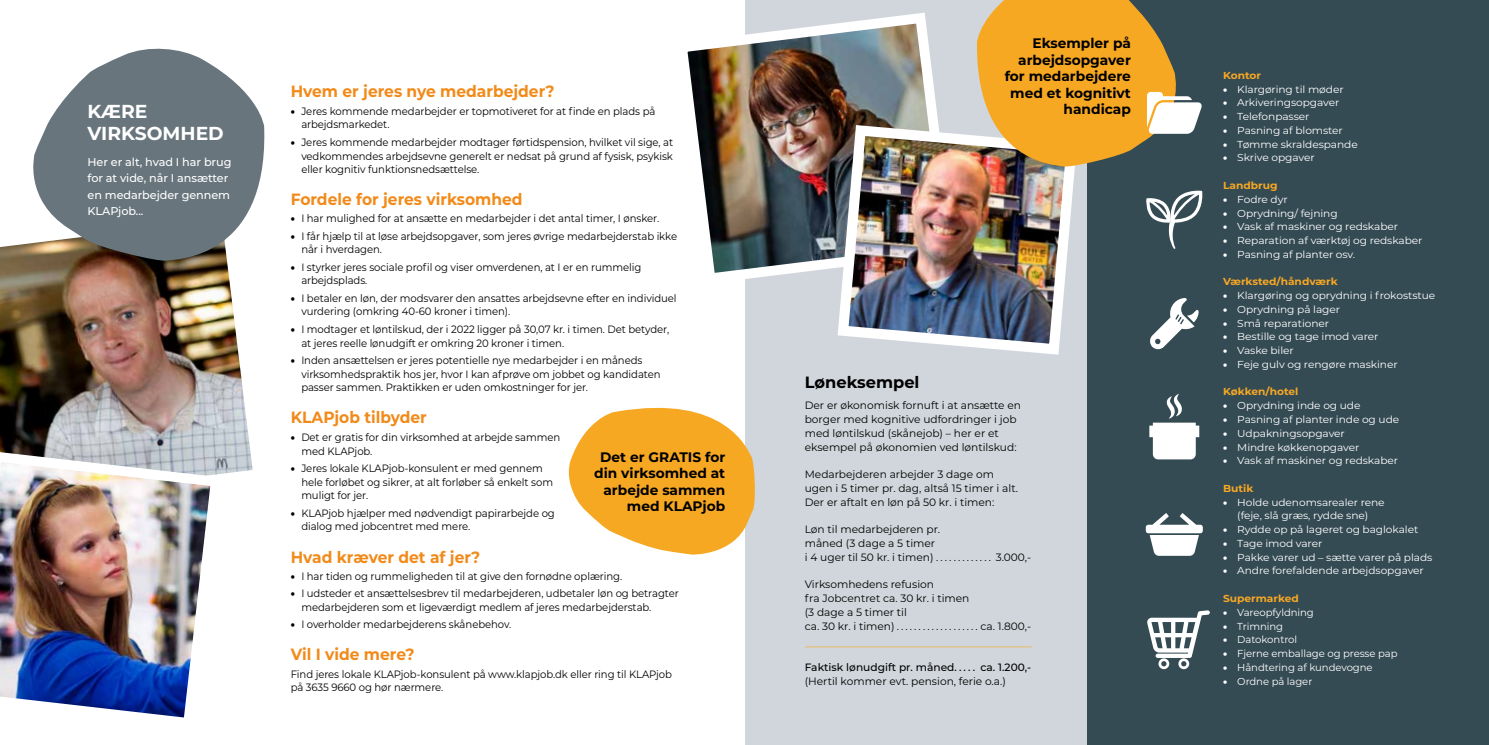
<style>
.page{position:relative;width:1489px;height:745px;background:#fff}
.page>*{position:absolute;margin:0;border:0;box-sizing:border-box;transform-origin:0 0}
.t1{font:700 18.75px/22.5px "Montserrat";color:#fff}
.t2{font:700 16.25px "Montserrat";color:#f28a19;scale:.95 1}
.t3{font:700 16.25px "Montserrat";color:#000}
.t4{font:700 13.75px/16.5px "Montserrat";color:#000;text-align:right}
.t5{font:500 11.25px/16.2px "Montserrat";letter-spacing:-.005em;color:#fff}
.t6{font:10.62px/13.8px "Montserrat";letter-spacing:-.005em;color:#000;scale:.95 1}
.t7{font:10.62px/13.8px "Montserrat";letter-spacing:-.005em;color:#000}
.t8{font:500 10.62px "Montserrat";color:#000}
.t9{font:10.12px/13.8px "Montserrat";letter-spacing:-.005em;color:#fff;text-align:center;scale:1.05 1}
.t10{font:10.12px "Montserrat";letter-spacing:-.005em;color:#fff}
.t11{font:700 10.12px "Montserrat";color:#f7a823;scale:1.05 1}
.s1{font-weight:900}
</style>
<div class="page">
<img style="left:0;top:244px;width:253px;height:230px">
<img style="left:0;top:445px;width:226px;height:273px">
<svg style="left:24px;top:48px;width:241px;height:214px;fill:#68757d"></svg>
<div style="left:745px;top:0;width:353px;height:744px;background:#d0d6db"></div>
<div style="left:1087px;top:0;width:401px;height:744px;background:#354b54"></div>
<hr style="left:804px;top:645px;width:227px;height:2px;background:#f7a823">
<img style="left:687px;top:12px;width:251px;height:267px">
<img style="left:832px;top:119px;width:243px;height:236px">
<svg style="left:1145px;top:513px;width:57px;height:42px"></svg>
<svg style="left:976px;top:0;width:225px;height:168px"></svg>
<svg style="left:1149px;top:393px;width:50px;height:66px"></svg>
<svg style="left:1146px;top:190px;width:56px;height:59px"></svg>
<svg style="left:1147px;top:610px;width:62px;height:58px"></svg>
<svg style="left:1150px;top:298px;width:48px;height:51px"></svg>
<svg style="left:568px;top:407px;width:187px;height:148px"></svg>
<h1 class="t1" style="left:88px;top:99px;width:138px">KÆRE<br>VIRKSOMHED</h1>
<p class="t5" style="left:88px;top:153px;width:145px">Her er alt, hvad I har brug for at vide, når I ansætter en medarbejder gennem<br>KLAPjob...</p>
<h2 class="t2" style="left:291px;top:80px;width:279px">Hvem er jeres nye medarbejder?</h2>
<p class="t6" style="left:301px;top:104px;width:374px;text-indent:-11px"><span class="s1">•</span> Jeres kommende medarbejder er topmotiveret for at finde en plads på arbejdsmarkedet.</p>
<p class="t6" style="left:301px;top:135px;width:393px;text-align:justify;text-indent:-11px"><span class="s1">•</span> Jeres kommende medarbejder modtager førtidspension, hvilket vil sige, at vedkommendes arbejdsevne generelt er nedsat på grund af fysisk, psykisk eller kognitiv funktionsnedsættelse.</p>
<h2 class="t2" style="left:291px;top:187px;width:246px">Fordele for jeres virksomhed</h2>
<p class="t6" style="left:291px;top:211px;width:389px"><span class="s1">•</span> I har mulighed for at ansætte en medarbejder i det antal timer, I ønsker.</p>
<p class="t6" style="left:301px;top:228px;width:397px;text-indent:-11px"><span class="s1">•</span> I får hjælp til at løse arbejdsopgaver, som jeres øvrige medarbejderstab ikke når i hverdagen.</p>
<p class="t6" style="left:301px;top:259px;width:359px;text-indent:-11px"><span class="s1">•</span> I styrker jeres sociale profil og viser omverdenen, at I er en rummelig arbejdsplads.</p>
<p class="t6" style="left:301px;top:290px;width:396px;text-indent:-11px"><span class="s1">•</span> I betaler en løn, der modsvarer den ansattes arbejdsevne efter en individuel vurdering (omkring 40-60 kroner i timen).</p>
<p class="t6" style="left:301px;top:321px;width:389px;text-indent:-11px"><span class="s1">•</span> I modtager et løntilskud, der i 2022 ligger på 30,07 kr. i timen. Det betyder, at jeres reelle lønudgift er omkring 20 kroner i timen.</p>
<p class="t6" style="left:301px;top:352px;width:380px;text-indent:-11px"><span class="s1">•</span> Inden ansættelsen er jeres potentielle nye medarbejder i en måneds virksomhedspraktik hos jer, hvor I kan afprøve om jobbet og kandidaten passer sammen. Praktikken er uden omkostninger for jer.</p>
<h2 class="t2" style="left:291px;top:405px;width:145px">KLAPjob tilbyder</h2>
<p class="t6" style="left:301px;top:429px;width:274px;text-indent:-11px"><span class="s1">•</span> Det er gratis for din virksomhed at arbejde sammen med KLAPjob.</p>
<p class="t6" style="left:301px;top:460px;width:266px;text-indent:-11px"><span class="s1">•</span> Jeres lokale KLAPjob-konsulent er med gennem hele forløbet og sikrer, at alt forløber så enkelt som muligt for jer.</p>
<p class="t6" style="left:301px;top:505px;width:268px;text-indent:-11px"><span class="s1">•</span> KLAPjob hjælper med nødvendigt papirarbejde og dialog med jobcentret med mere.</p>
<h2 class="t2" style="left:291px;top:544px;width:201px">Hvad kræver det af jer?</h2>
<p class="t6" style="left:291px;top:568px;width:350px"><span class="s1">•</span> I har tiden og rummeligheden til at give den fornødne oplæring.</p>
<p class="t6" style="left:301px;top:585px;width:399px;text-indent:-11px"><span class="s1">•</span> I udsteder et ansættelsesbrev til medarbejderen, udbetaler løn og betragter medarbejderen som et ligeværdigt medlem af jeres medarbejderstab.</p>
<p class="t6" style="left:291px;top:617px;width:234px"><span class="s1">•</span> I overholder medarbejderens skånebehov.</p>
<h2 class="t2" style="left:291px;top:642px;width:132px">Vil I vide mere?</h2>
<p class="t6" style="left:291px;top:666px;width:403px">Find jeres lokale KLAPjob-konsulent på www.klapjob.dk eller ring til KLAPjob på 3635 9660 og hør nærmere.</p>
<p class="t4" style="left:594px;top:447px;width:132px">Det er GRATIS for din virksomhed at arbejde sammen med KLAPjob</p>
<p class="t4" style="left:1004px;top:34px;width:128px">Eksempler på arbejdsopgaver for medarbejdere med et kognitivt handicap</p>
<h2 class="t3" style="left:804px;top:371px;width:116px">Løneksempel</h2>
<p class="t7" style="left:804px;top:398px;width:218px">Der er økonomisk fornuft i at ansætte en borger med kognitive udfordringer i job med løntilskud (skånejob) – her er et eksempel på økonomien ved løntilskud:</p>
<p class="t7" style="left:804px;top:467px;width:215px">Medarbejderen arbejder 3 dage om ugen i 5 timer pr. dag, altså 15 timer i alt.<br>Der er aftalt en løn på 50 kr. i timen:</p>
<p class="t7" style="left:804px;top:522px;width:228px">Løn til medarbejderen pr.<br>måned (3 dage a 5 timer<br>i 4 uger til 50 kr. i timen) . . . . . . . . . . . . . 3.000,-</p>
<p class="t7" style="left:804px;top:577px;width:166px">Virksomhedens refusion<br>fra Jobcentret ca. 30 kr. i timen (3 dage a 5 timer til</p>
<p class="t8" style="left:804px;top:659px;width:228px">Faktisk lønudgift pr. måned. . . . . ca. 1.200,-</p>
<p class="t7" style="left:804px;top:673px;width:203px">(Hertil kommer evt. pension, ferie o.a.)</p>
<p class="t11" style="left:1222px;top:68px;width:38px">Kontor</p>
<p class="t9" style="left:1222px;top:82px;width:116px"><span class="s1">•</span> Klargøring til møder</p>
<p class="t9" style="left:1222px;top:95px;width:112px"><span class="s1">•</span> Arkiveringsopgaver</p>
<p class="t9" style="left:1222px;top:109px;width:84px"><span class="s1">•</span> Telefonpasser</p>
<p class="t9" style="left:1222px;top:123px;width:116px"><span class="s1">•</span> Pasning af blomster</p>
<p class="t9" style="left:1222px;top:137px;width:130px"><span class="s1">•</span> Tømme skraldespande</p>
<p class="t9" style="left:1222px;top:150px;width:89px"><span class="s1">•</span> Skrive opgaver</p>
<p class="t11" style="left:1222px;top:178px;width:53px">Landbrug</p>
<p class="t9" style="left:1222px;top:192px;width:63px"><span class="s1">•</span> Fodre dyr</p>
<p class="t9" style="left:1222px;top:205px;width:111px"><span class="s1">•</span> Oprydning/ fejning</p>
<p class="t9" style="left:1222px;top:219px;width:168px"><span class="s1">•</span> Vask af maskiner og redskaber</p>
<p class="t9" style="left:1222px;top:233px;width:191px"><span class="s1">•</span> Reparation af værktøj og redskaber</p>
<p class="t9" style="left:1222px;top:247px;width:127px"><span class="s1">•</span> Pasning af planter osv.</p>
<p class="t11" style="left:1222px;top:274px;width:111px">Værksted/håndværk</p>
<p class="t9" style="left:1222px;top:288px;width:203px"><span class="s1">•</span> Klargøring og oprydning i frokoststue</p>
<p class="t9" style="left:1222px;top:302px;width:113px"><span class="s1">•</span> Oprydning på lager</p>
<p class="t9" style="left:1222px;top:315px;width:103px"><span class="s1">•</span> Små reparationer</p>
<p class="t9" style="left:1222px;top:329px;width:149px"><span class="s1">•</span> Bestille og tage imod varer</p>
<p class="t9" style="left:1222px;top:343px;width:69px"><span class="s1">•</span> Vaske biler</p>
<p class="t9" style="left:1222px;top:357px;width:168px"><span class="s1">•</span> Feje gulv og rengøre maskiner</p>
<p class="t11" style="left:1222px;top:384px;width:73px">Køkken/hotel</p>
<p class="t9" style="left:1222px;top:398px;width:132px"><span class="s1">•</span> Oprydning inde og ude</p>
<p class="t9" style="left:1222px;top:412px;width:169px"><span class="s1">•</span> Pasning af planter inde og ude</p>
<p class="t9" style="left:1222px;top:425px;width:117px"><span class="s1">•</span> Udpakningsopgaver</p>
<p class="t9" style="left:1222px;top:439px;width:131px"><span class="s1">•</span> Mindre køkkenopgaver</p>
<p class="t9" style="left:1222px;top:453px;width:168px"><span class="s1">•</span> Vask af maskiner og redskaber</p>
<p class="t11" style="left:1222px;top:480px;width:30px">Butik</p>
<p class="t9" style="left:1222px;top:494px;width:155px"><span class="s1">•</span> Holde udenomsarealer rene (feje, slå græs, rydde sne)</p>
<p class="t9" style="left:1222px;top:522px;width:187px"><span class="s1">•</span> Rydde op på lageret og baglokalet</p>
<p class="t9" style="left:1222px;top:535px;width:96px"><span class="s1">•</span> Tage imod varer</p>
<p class="t9" style="left:1222px;top:549px;width:201px"><span class="s1">•</span> Pakke varer ud – sætte varer på plads</p>
<p class="t9" style="left:1222px;top:563px;width:193px"><span class="s1">•</span> Andre forefaldende arbejdsopgaver</p>
<p class="t11" style="left:1222px;top:590px;width:74px">Supermarked</p>
<p class="t10" style="left:1222px;top:604px;width:92px"><span class="s1">•</span> Vareopfyldning</p>
<p class="t10" style="left:1222px;top:618px;width:62px"><span class="s1">•</span> Trimning</p>
<p class="t10" style="left:1222px;top:632px;width:76px"><span class="s1">•</span> Datokontrol</p>
<p class="t10" style="left:1222px;top:646px;width:176px"><span class="s1">•</span> Fjerne emballage og presse pap</p>
<p class="t10" style="left:1222px;top:659px;width:151px"><span class="s1">•</span> Håndtering af kundevogne</p>
<p class="t10" style="left:1222px;top:673px;width:91px"><span class="s1">•</span> Ordne på lager</p>
</div>
